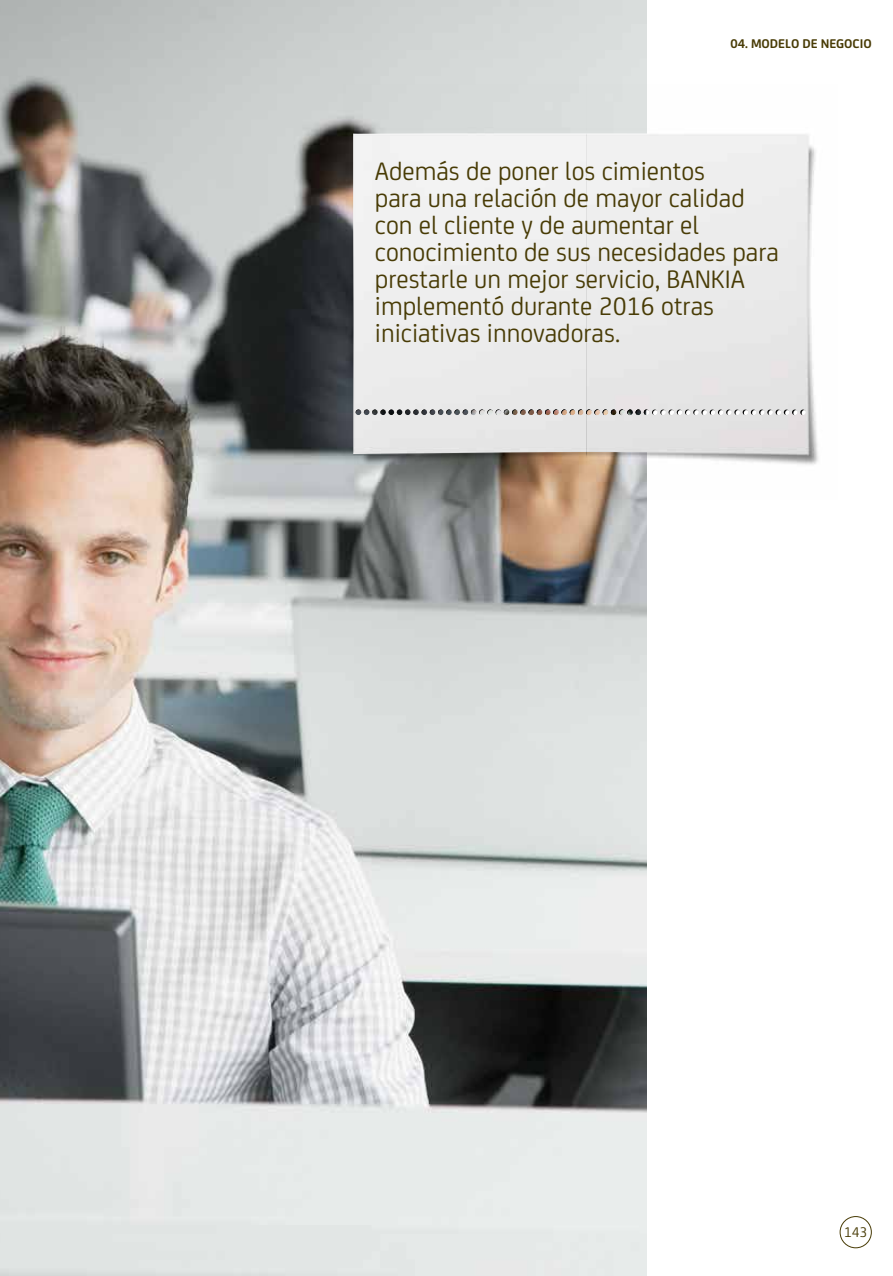
<style>
.page{position:relative;width:893px;height:1276px;background:#fff}
.page>*{position:absolute;margin:0;border:0;box-sizing:border-box;transform-origin:0 0}
.t1{font:27px/27px "Bankia";color:#483b05}
.t2{font:15px "Bankia";color:#483b05}
.t3{font:700 13.5px "Bankia";color:#483b05}
</style>
<div class="page">
<img style="left:0;top:0;width:646px;height:1276px">
<div style="left:840px;top:1216px;width:32px;height:32px;border:1px solid #483b05;border-radius:50%"></div>
<img style="left:343px;top:84px;width:476px;height:415px">
<svg style="left:355px;top:408px;width:453px;height:9px;background:#c2c0bf"></svg>
<p class="t3" style="left:731px;top:33px;width:143px">04. MODELO DE NEGOCIO</p>
<p class="t1" style="left:375px;top:156px;width:406px">Además de poner los cimientos<br>para una relación de mayor calidad con el cliente y de aumentar el conocimiento de sus necesidades para prestarle un mejor servicio, BANKIA implementó durante 2016 otras iniciativas innovadoras.</p>
<p class="t2" style="left:844px;top:1221px;width:25px">143</p>
</div>
